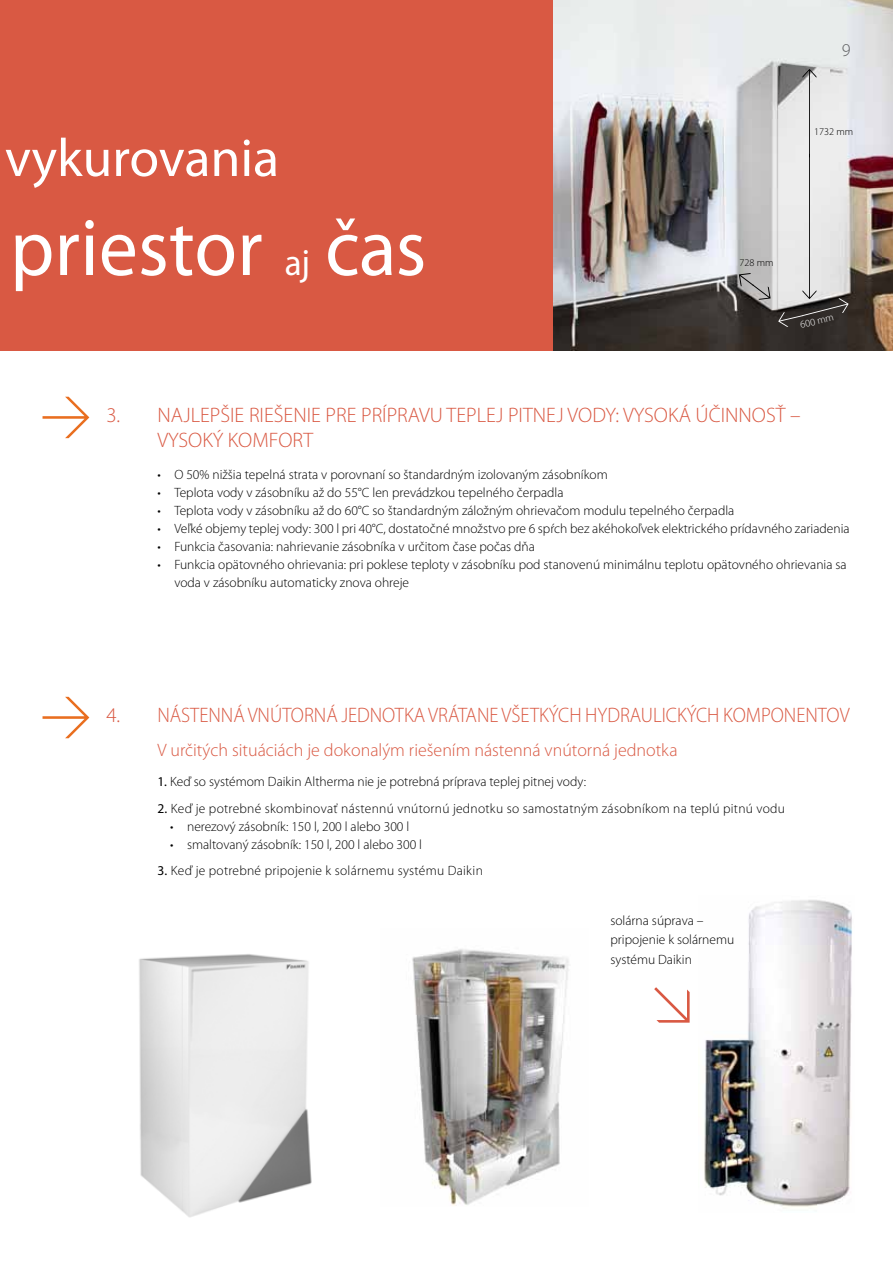
<style>
.page{position:relative;width:893px;height:1263px;background:#fff}
.page>*{position:absolute;margin:0;border:0;box-sizing:border-box;transform-origin:0 0}
.t1{font:81.45px "Myriad Pro";letter-spacing:.005em;color:#fff;scale:.95 1}
.t2{font:54px "Myriad Pro";color:#fff}
.t3{font:300 21px/25.2px "Myriad Pro";color:#d95943}
.t4{font:300 21px "Myriad Pro";color:#d95943;scale:.93 1}
.t5{font:300 18px "Myriad Pro";color:#d95943}
.t6{font:300 18px "Myriad Pro";color:#5a5b5d}
.t7{font:300 13.5px/19.5px "Myriad Pro";color:#000}
.t8{font:300 13.5px "Myriad Pro";letter-spacing:.02em;color:#000}
.t9{font:300 10.2px "Myriad Pro";color:#000}
.t10{font:300 10.2px "Myriad Pro";color:#fff}
.s1{font-size:37.05px}
.s2{font-weight:400}
</style>
<div class="page">
<div style="left:0;top:0;width:893px;height:351px;background:#d95943"></div>
<svg style="left:43px;top:397px;width:46px;height:41px"></svg>
<img style="left:139px;top:954px;width:173px;height:263px">
<svg style="left:654px;top:987px;width:36px;height:36px"></svg>
<img style="left:412px;top:949px;width:157px;height:257px">
<img style="left:704px;top:900px;width:148px;height:309px">
<svg style="left:43px;top:697px;width:46px;height:41px"></svg>
<img style="left:553px;top:0;width:340px;height:351px">
<svg style="left:739px;top:273px;width:32px;height:27px"></svg>
<svg style="left:778px;top:69px;width:71px;height:258px;background:#d0cfcf"></svg>
<h3 class="t6" style="left:842px;top:40px;width:10px">9</h3>
<h2 class="t2" style="left:5px;top:125px;width:276px">vykurovania</h2>
<h1 class="t1" style="left:10px;top:197px;width:439px">priestor <span class="s1">aj</span> čas</h1>
<p class="t9" style="left:814px;top:126px;width:41px">1732 mm</p>
<p class="t9" style="left:739px;top:257px;width:36px">728 mm</p>
<p class="t10" style="left:799px;top:319px;width:36px;rotate:-14deg">600 mm</p>
<h3 class="t3" style="left:106px;top:403px;width:15px">3.</h3>
<h3 class="t3" style="left:157px;top:403px;width:645px">NAJLEPŠIE RIEŠENIE PRE PRÍPRAVU TEPLEJ PITNEJ VODY: VYSOKÁ ÚČINNOSŤ –<br>VYSOKÝ KOMFORT</h3>
<p class="t7" style="left:157px;top:464px;width:452px">• O 50% nižšia tepelná strata v porovnaní so štandardným izolovaným zásobníkom</p>
<p class="t7" style="left:157px;top:482px;width:408px">• Teplota vody v zásobníku až do 55°C len prevádzkou tepelného čerpadla</p>
<p class="t7" style="left:157px;top:500px;width:579px">• Teplota vody v zásobníku až do 60°C so štandardným záložným ohrievačom modulu tepelného čerpadla</p>
<p class="t7" style="left:157px;top:518px;width:694px">• Veľké objemy teplej vody: 300 l pri 40°C, dostatočné množstvo pre 6 spŕch bez akéhokoľvek elektrického prídavného zariadenia</p>
<p class="t7" style="left:157px;top:536px;width:379px">• Funkcia časovania: nahrievanie zásobníka v určitom čase počas dňa</p>
<p class="t7" style="left:174px;top:555px;width:674px;line-height:18px;text-indent:-17px">• Funkcia opätovného ohrievania: pri poklese teploty v zásobníku pod stanovenú minimálnu teplotu opätovného ohrievania sa voda v zásobníku automaticky znova ohreje</p>
<h3 class="t3" style="left:106px;top:703px;width:15px">4.</h3>
<h3 class="t4" style="left:157px;top:703px;width:746px">NÁSTENNÁ VNÚTORNÁ JEDNOTKA VRÁTANE VŠETKÝCH HYDRAULICKÝCH KOMPONENTOV</h3>
<h3 class="t5" style="left:157px;top:740px;width:522px">V určitých situáciách je dokonalým riešením nástenná vnútorná jednotka</h3>
<p class="t7" style="left:157px;top:772px;width:430px"><span class="s2">1.</span> Keď so systémom Daikin Altherma nie je potrebná príprava teplej pitnej vody:</p>
<p class="t8" style="left:157px;top:801px;width:629px"><span class="s2">2.</span> Keď je potrebné skombinovať nástennú vnútornú jednotku so samostatným zásobníkom na teplú pitnú vodu</p>
<p class="t7" style="left:170px;top:817px;width:241px">• nerezový zásobník: 150 l, 200 l alebo 300 l</p>
<p class="t7" style="left:170px;top:835px;width:254px">• smaltovaný zásobník: 150 l, 200 l alebo 300 l</p>
<p class="t8" style="left:157px;top:863px;width:327px"><span class="s2">3.</span> Keď je potrebné pripojenie k solárnemu systému Daikin</p>
<p class="t7" style="left:610px;top:911px;width:125px">solárna súprava – pripojenie k solárnemu systému Daikin</p>
</div>
